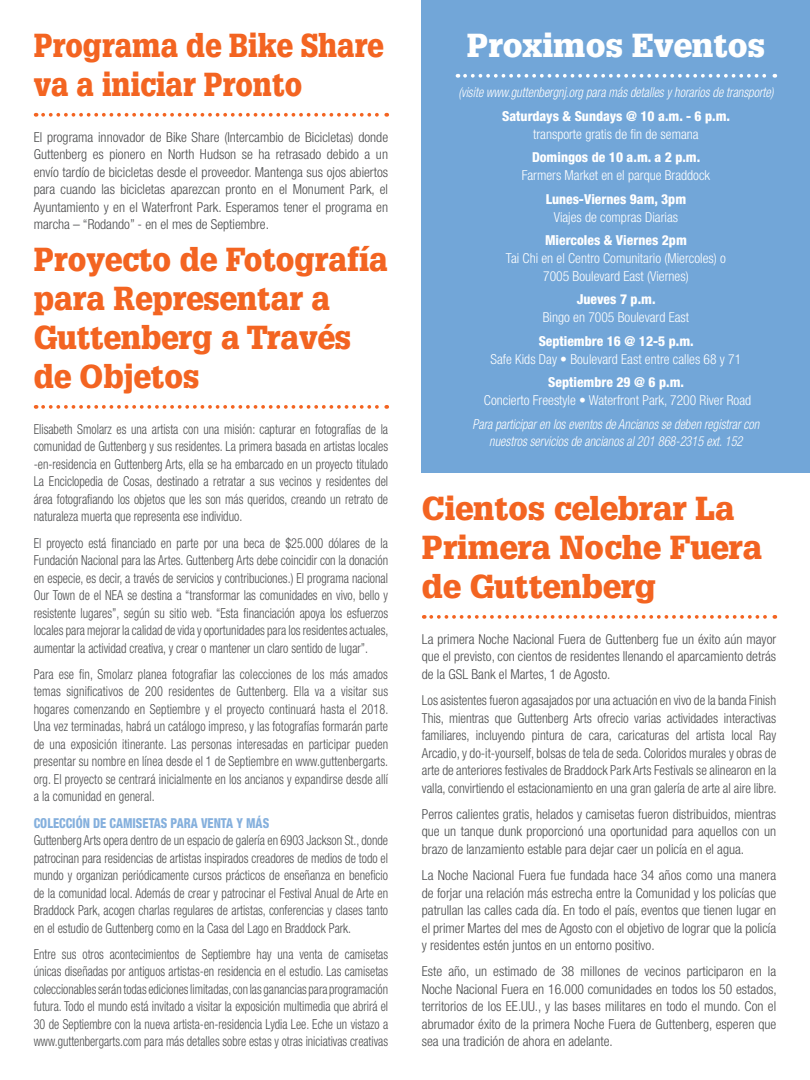
<style>
.page{position:relative;width:810px;height:1080px;background:#fff}
.page>*{position:absolute;margin:0;border:0;box-sizing:border-box;transform-origin:0 0}
.Headline{font:900 32.5px/39px "Glypha LT Std";color:#f36421;scale:.94 1}
.Headline-2{font:900 32.5px/39px "Glypha LT Std";color:#f36421}
.Headline-3{font:900 32.5px/39px "Glypha LT Std";color:#f36421;scale:.88 1}
.t1{font:900 32.5px "Glypha LT Std";color:#fff}
.Body{font:300 condensed 13.75px/17.5px "Helvetica Neue LT Std";color:#4b4c4d;text-align:justify;scale:.89 1}
.Body-2{font:300 condensed 13.75px/17.5px "Helvetica Neue LT Std";color:#4b4c4d;text-align:justify}
.Body-3{font:300 condensed 13.75px/17.5px "Helvetica Neue LT Std";color:#4b4c4d;text-align:justify;scale:.88 1}
.Body-4{font:300 condensed 13.75px/17.5px "Helvetica Neue LT Std";color:#4b4c4d;text-align:justify;scale:.95 1}
.t2{font:300 condensed 13.75px/17.9px "Helvetica Neue LT Std";color:#fff;text-align:center}
.t3{font:italic 300 condensed 13.75px/17.9px "Helvetica Neue LT Std";color:#fff;text-align:center;scale:.9 1}
.t4{font:800 condensed 13.75px "Helvetica Neue LT Std";color:#fff}
.Sub_Head{font:800 condensed 13.75px "Helvetica Neue LT Std";color:#85b0dd;scale:.89 1}
</style>
<div class="page">
<svg style="left:431px;top:615px;width:344px;height:4px"></svg>
<svg style="left:43px;top:405px;width:344px;height:4px"></svg>
<svg style="left:43px;top:113px;width:344px;height:4px"></svg>
<div style="left:422px;top:0;width:388px;height:472px;background:#72a6d8"></div>
<svg style="left:465px;top:74px;width:310px;height:4px"></svg>
<p class="Headline-3" style="left:34px;top:26px;width:399px">Programa de Bike Share va a iniciar Pronto</p>
<p class="Body-2" style="left:34px;top:128px;width:356px">El programa innovador de Bike Share (Intercambio de Bicicletas) donde Guttenberg es pionero en North Hudson se ha retrasado debido a un envío tardío de bicicletas desde el proveedor. Mantenga sus ojos abiertos para cuando las bicicletas aparezcan pronto en el Monument Park, el Ayuntamiento y en el Waterfront Park. Esperamos tener el programa en marcha – “Rodando” - en el mes de Septiembre.</p>
<p class="Headline" style="left:34px;top:240px;width:378px">Proyecto de Fotografía para Representar a<br>Guttenberg a Través de Objetos</p>
<p class="Body" style="left:34px;top:420px;width:400px">Elisabeth Smolarz es una artista con una misión: capturar en fotografías de la comunidad de Guttenberg y sus residentes. La primera basada en artistas locales -en-residencia en Guttenberg Arts, ella se ha embarcado en un proyecto titulado La Enciclopedia de Cosas, destinado a retratar a sus vecinos y residentes del área fotografiando los objetos que les son más queridos, creando un retrato de naturaleza muerta que representa ese individuo.</p>
<p class="Body" style="left:34px;top:534px;width:400px">El proyecto está financiado en parte por una beca de $25.000 dólares de la Fundación Nacional para las Artes. Guttenberg Arts debe coincidir con la donación en especie, es decir, a través de servicios y contribuciones.) El programa nacional Our Town de el NEA se destina a “transformar las comunidades en vivo, bello y resistente lugares”, según su sitio web. “Esta financiación apoya los esfuerzos locales para mejorar la calidad de vida y oportunidades para los residentes actuales, aumentar la actividad creativa, y crear o mantener un claro sentido de lugar”.</p>
<p class="Body" style="left:34px;top:665px;width:400px">Para ese fin, Smolarz planea fotografiar las colecciones de los más amados temas significativos de 200 residentes de Guttenberg. Ella va a visitar sus hogares comenzando en Septiembre y el proyecto continuará hasta el 2018.<br>Una vez terminadas, habrá un catálogo impreso, y las fotografías formarán parte de una exposición itinerante. Las personas interesadas en participar pueden presentar su nombre en línea desde el 1 de Septiembre en www.guttenbergarts. org. El proyecto se centrará inicialmente en los ancianos y expandirse desde allí a la comunidad en general.</p>
<p class="Sub_Head" style="left:34px;top:814px;width:266px">COLECCIÓN DE CAMISETAS PARA VENTA Y MÁS</p>
<p class="Body" style="left:34px;top:831px;width:400px">Guttenberg Arts opera dentro de un espacio de galería en 6903 Jackson St., donde patrocinan para residencias de artistas inspirados creadores de medios de todo el mundo y organizan periódicamente cursos prácticos de enseñanza en beneficio de la comunidad local. Además de crear y patrocinar el Festival Anual de Arte en Braddock Park, acogen charlas regulares de artistas, conferencias y clases tanto en el estudio de Guttenberg como en la Casa del Lago en Braddock Park.</p>
<p class="Body-3" style="left:34px;top:945px;width:404px">Entre sus otros acontecimientos de Septiembre hay una venta de camisetas únicas diseñadas por antiguos artistas-en residencia en el estudio. Las camisetas coleccionables serán todas ediciones limitadas, con las ganancias para programación futura. Todo el mundo está invitado a visitar la exposición multimedia que abrirá el 30 de Septiembre con la nueva artista-en-residencia Lydia Lee. Eche un vistazo a www.guttenbergarts.com para más detalles sobre estas y otras iniciativas creativas</p>
<p class="t1" style="left:467px;top:26px;width:300px">Proximos Eventos</p>
<p class="t3" style="left:458px;top:84px;width:352px">(visite www.guttenbergnj.org para más detalles y horarios de transporte)</p>
<p class="t4" style="left:502px;top:108px;width:229px">Saturdays &amp; Sundays @ 10 a.m. - 6 p.m.</p>
<p class="t2" style="left:533px;top:125px;width:167px">transporte gratis de fin de semana</p>
<p class="t4" style="left:532px;top:149px;width:170px">Domingos de 10 a.m. a 2 p.m.</p>
<p class="t2" style="left:522px;top:166px;width:190px">Farmers Market en el parque Braddock</p>
<p class="t4" style="left:546px;top:190px;width:142px">Lunes-Viernes 9am, 3pm</p>
<p class="t2" style="left:554px;top:208px;width:126px">Viajes de compras Diarias</p>
<p class="t4" style="left:545px;top:232px;width:143px">Miercoles &amp; Viernes 2pm</p>
<p class="t2" style="left:506px;top:249px;width:221px">Tai Chi en el Centro Comunitario (Miercoles) o<br>7005 Boulevard East (Viernes)</p>
<p class="t4" style="left:577px;top:291px;width:80px">Jueves 7 p.m.</p>
<p class="t2" style="left:543px;top:308px;width:148px">Bingo en 7005 Boulevard East</p>
<p class="t4" style="left:539px;top:332px;width:157px">Septiembre 16 @ 12-5 p.m.</p>
<p class="t2" style="left:491px;top:350px;width:252px">Safe Kids Day • Boulevard East entre calles 68 y 71</p>
<p class="t4" style="left:548px;top:374px;width:137px">Septiembre 29 @ 6 p.m.</p>
<p class="t2" style="left:484px;top:391px;width:269px">Concierto Freestyle • Waterfront Park, 7200 River Road</p>
<p class="t3" style="left:472px;top:415px;width:320px">Para participar en los eventos de Ancianos se deben registrar con nuestros servicios de ancianos al 201 868-2315 ext. 152</p>
<p class="Headline-2" style="left:422px;top:489px;width:342px">Cientos celebrar La<br>Primera Noche Fuera de Guttenberg</p>
<p class="Body-2" style="left:422px;top:630px;width:356px">La primera Noche Nacional Fuera de Guttenberg fue un éxito aún mayor que el previsto, con cientos de residentes llenando el aparcamiento detrás de la GSL Bank el Martes, 1 de Agosto.</p>
<p class="Body-4" style="left:422px;top:691px;width:375px">Los asistentes fueron agasajados por una actuación en vivo de la banda Finish This, mientras que Guttenberg Arts ofrecio varias actividades interactivas familiares, incluyendo pintura de cara, caricaturas del artista local Ray Arcadio, y do-it-yourself, bolsas de tela de seda. Coloridos murales y obras de arte de anteriores festivales de Braddock Park Arts Festivals se alinearon en la valla, convirtiendo el estacionamiento en una gran galería de arte al aire libre.</p>
<p class="Body-2" style="left:422px;top:805px;width:356px">Perros calientes gratis, helados y camisetas fueron distribuidos, mientras que un tanque dunk proporcionó una oportunidad para aquellos con un brazo de lanzamiento estable para dejar caer un policía en el agua.</p>
<p class="Body-2" style="left:422px;top:866px;width:356px">La Noche Nacional Fuera fue fundada hace 34 años como una manera de forjar una relación más estrecha entre la Comunidad y los policías que patrullan las calles cada día. En todo el país, eventos que tienen lugar en el primer Martes del mes de Agosto con el objetivo de lograr que la policía y residentes estén juntos en un entorno positivo.</p>
<p class="Body-2" style="left:422px;top:963px;width:356px">Este año, un estimado de 38 millones de vecinos participaron en la Noche Nacional Fuera en 16.000 comunidades en todos los 50 estados, territorios de los EE.UU., y las bases militares en todo el mundo. Con el abrumador éxito de la primera Noche Fuera de Guttenberg, esperen que sea una tradición de ahora en adelante.</p>
</div>
